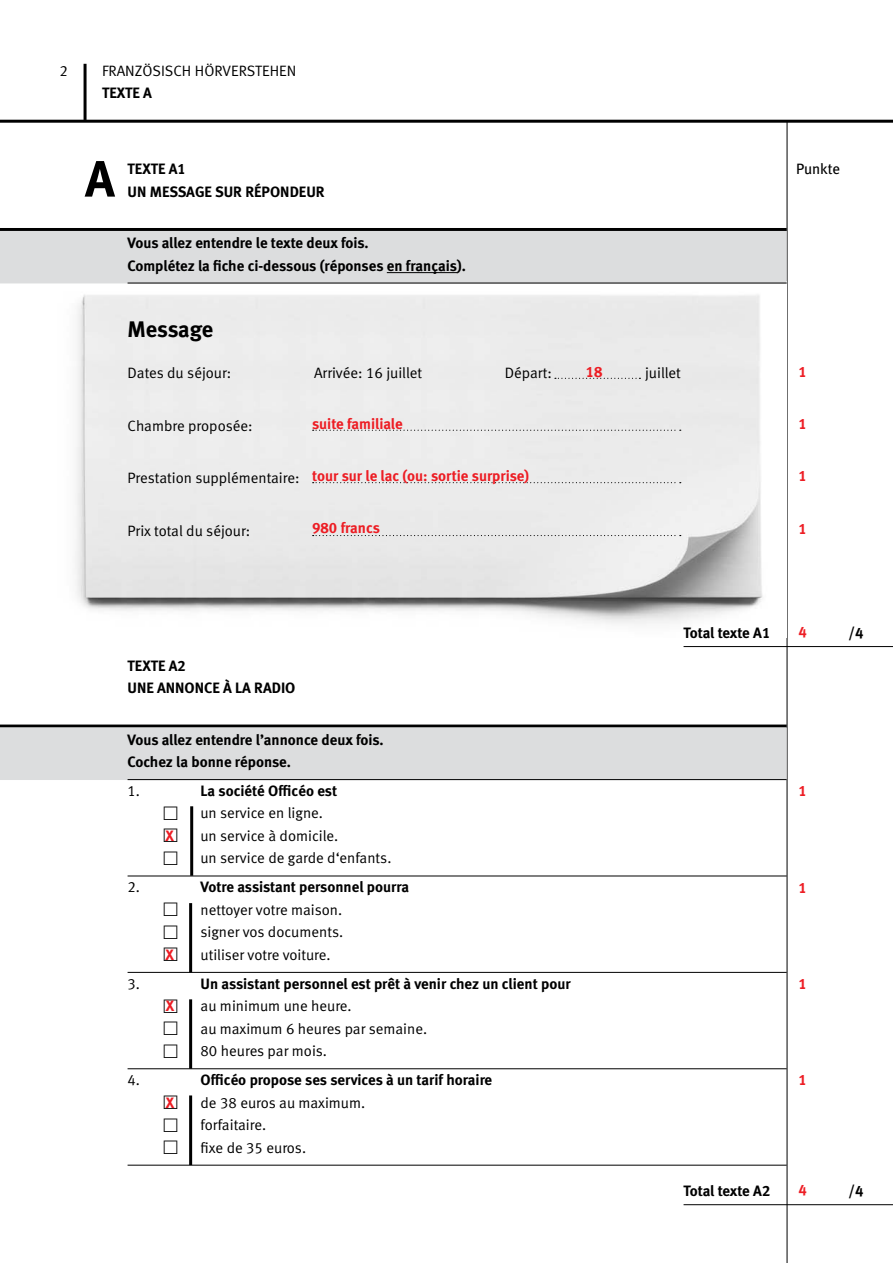
<style>
.page{position:relative;width:893px;height:1263px;background:#fff}
.page>*{position:absolute;margin:0;border:0;box-sizing:border-box;transform-origin:0 0}
.Titel_01_ohne_Linie{font:51px "Meta Bold LF";color:#000}
.Titel_03{font:22.5px "Meta Bold LF";letter-spacing:-.01em;color:#000}
.Titel_03-2{font:15px/22.5px "Meta Normal LF";color:#000}
.Titel_02{font:15px/22.5px "Meta Bold LF";color:#000}
.Grundtext{font:15px "Meta Normal LF";color:#000}
.Lösungen{font:15px "Meta Bold LF";color:#ed1d24}
.Titel_01_ohne_Linie-2{font:15px/22.5px "Meta Bold LF";color:#000}
.Text_mit_Linie_unten{font:15px "Meta Bold LF";letter-spacing:-.01em;color:#000}
.Grundtext-2{font:15px/22.5px "Meta Bold LF";color:#000}
.t1{font:15px "Meta Book LF";letter-spacing:-.005em;color:#000}
.s1{font-family:"Meta Bold LF"}
.s2{font-family:"European Pi Three";font-size:18px}
</style>
<div class="page">
<hr style="left:787px;top:122px;width:1px;height:1141px;background:#000">
<hr style="left:0;top:120px;width:893px;height:3px;background:#000">
<hr style="left:84px;top:64px;width:3px;height:56px;background:#000">
<img style="left:26px;top:283px;width:737px;height:341px">
<hr style="left:0;top:228px;width:787px;height:3px;background:#000">
<div style="left:0;top:231px;width:787px;height:52px;background:#dcddde"></div>
<hr style="left:387px;top:272px;width:70px;height:1px;background:#000">
<hr style="left:128px;top:283px;width:659px;height:1px;background:#000">
<hr style="left:0;top:724px;width:787px;height:3px;background:#000">
<div style="left:0;top:727px;width:787px;height:53px;background:#dcddde"></div>
<hr style="left:128px;top:779px;width:659px;height:1px;background:#000">
<hr style="left:128px;top:876px;width:659px;height:1px;background:#000">
<hr style="left:128px;top:972px;width:659px;height:1px;background:#000">
<hr style="left:128px;top:1068px;width:659px;height:1px;background:#000">
<hr style="left:128px;top:1165px;width:659px;height:1px;background:#000">
<hr style="left:684px;top:646px;width:209px;height:1px;background:#000">
<hr style="left:684px;top:1204px;width:209px;height:1px;background:#000">
<svg style="left:313px;top:430px;width:368px;height:1px"></svg>
<svg style="left:555px;top:378px;width:85px;height:1px"></svg>
<svg style="left:313px;top:482px;width:368px;height:1px"></svg>
<svg style="left:313px;top:535px;width:368px;height:1px"></svg>
<hr style="left:190px;top:806px;width:3px;height:70px;background:#000">
<hr style="left:189px;top:903px;width:3px;height:69px;background:#000">
<hr style="left:189px;top:999px;width:3px;height:70px;background:#000">
<hr style="left:189px;top:1095px;width:3px;height:70px;background:#000">
<p class="Titel_03-2" style="left:60px;top:59px;width:10px">2</p>
<p class="Titel_03-2" style="left:102px;top:59px;width:196px">FRANZÖSISCH HÖRVERSTEHEN</p>
<p class="Titel_02" style="left:102px;top:82px;width:51px">TEXTE A</p>
<p class="Titel_01_ohne_Linie" style="left:85px;top:149px;width:31px">A</p>
<p class="Titel_01_ohne_Linie-2" style="left:128px;top:157px;width:199px">TEXTE A1<br>UN MESSAGE SUR RÉPONDEUR</p>
<p class="Titel_02" style="left:128px;top:231px;width:340px">Vous allez entendre le texte deux fois.<br>Complétez la fiche ci-dessous (réponses en français).</p>
<p class="Titel_03" style="left:128px;top:316px;width:87px">Message</p>
<p class="Grundtext" style="left:128px;top:364px;width:105px">Dates du séjour:</p>
<p class="Grundtext" style="left:314px;top:364px;width:110px">Arrivée: 16 juillet</p>
<p class="Grundtext" style="left:505px;top:364px;width:49px">Départ:</p>
<p class="Grundtext" style="left:645px;top:364px;width:37px">juillet</p>
<p class="Grundtext" style="left:128px;top:417px;width:126px">Chambre proposée:</p>
<p class="Grundtext" style="left:128px;top:469px;width:174px">Prestation supplémentaire:</p>
<p class="Grundtext" style="left:128px;top:522px;width:124px">Prix total du séjour:</p>
<p class="Lösungen" style="left:586px;top:362px;width:18px">18</p>
<p class="Lösungen" style="left:312px;top:415px;width:92px">suite familiale</p>
<p class="Lösungen" style="left:312px;top:467px;width:219px">tour sur le lac (ou: sortie surprise)</p>
<p class="Lösungen" style="left:312px;top:519px;width:69px">980 francs</p>
<p class="t1" style="left:796px;top:160px;width:46px">Punkte</p>
<p class="Lösungen" style="left:798px;top:362px;width:10px">1</p>
<p class="Lösungen" style="left:798px;top:415px;width:10px">1</p>
<p class="Lösungen" style="left:798px;top:467px;width:10px">1</p>
<p class="Lösungen" style="left:798px;top:520px;width:10px">1</p>
<p class="Grundtext-2" style="left:128px;top:654px;width:169px">TEXTE A2<br>UNE ANNONCE À LA RADIO</p>
<p class="Titel_02" style="left:128px;top:728px;width:258px">Vous allez entendre l’annonce deux fois.<br>Cochez la bonne réponse.</p>
<p class="Titel_03-2" style="left:128px;top:779px;width:14px">1.</p>
<p class="Titel_03-2" style="left:163px;top:779px;width:230px;text-indent:38px"><span class="s1">La société Officéo est<br></span><span class="s2">M</span> un service en ligne.<br><span class="s2">M</span> un service à domicile.<br><span class="s2">M</span> un service de garde d‘enfants.</p>
<p class="Titel_03-2" style="left:128px;top:876px;width:14px">2.</p>
<p class="Titel_03-2" style="left:163px;top:876px;width:247px;text-indent:38px"><span class="s1">Votre assistant personnel pourra<br></span><span class="s2">M</span> nettoyer votre maison.<br><span class="s2">M</span> signer vos documents.<br><span class="s2">M</span> utiliser votre voiture.</p>
<p class="Titel_03-2" style="left:128px;top:972px;width:14px">3.</p>
<p class="Titel_03-2" style="left:163px;top:972px;width:409px;text-indent:38px"><span class="s1">Un assistant personnel est prêt à venir chez un client pour </span><span class="s2">M</span> au minimum une heure.<br><span class="s2">M</span> au maximum 6 heures par semaine.<br><span class="s2">M</span> 80 heures par mois.</p>
<p class="Titel_03-2" style="left:128px;top:1068px;width:14px">4.</p>
<p class="Titel_03-2" style="left:163px;top:1068px;width:331px;text-indent:38px"><span class="s1">Officéo propose ses services à un tarif horaire<br></span><span class="s2">M</span> de 38 euros au maximum.<br><span class="s2">M</span> forfaitaire.<br><span class="s2">M</span> fixe de 35 euros.</p>
<p class="Lösungen" style="left:166px;top:827px;width:10px">X</p>
<p class="Lösungen" style="left:166px;top:946px;width:10px">X</p>
<p class="Lösungen" style="left:166px;top:997px;width:10px">X</p>
<p class="Lösungen" style="left:166px;top:1094px;width:10px">X</p>
<p class="Text_mit_Linie_unten" style="left:684px;top:624px;width:88px">Total texte A1</p>
<p class="Text_mit_Linie_unten" style="left:849px;top:624px;width:16px">/4</p>
<p class="Lösungen" style="left:798px;top:623px;width:10px">4</p>
<p class="Lösungen" style="left:798px;top:781px;width:10px">1</p>
<p class="Lösungen" style="left:798px;top:879px;width:10px">1</p>
<p class="Lösungen" style="left:798px;top:975px;width:10px">1</p>
<p class="Lösungen" style="left:798px;top:1071px;width:10px">1</p>
<p class="Text_mit_Linie_unten" style="left:684px;top:1182px;width:88px">Total texte A2</p>
<p class="Text_mit_Linie_unten" style="left:849px;top:1182px;width:16px">/4</p>
<p class="Lösungen" style="left:798px;top:1181px;width:10px">4</p>
</div>
